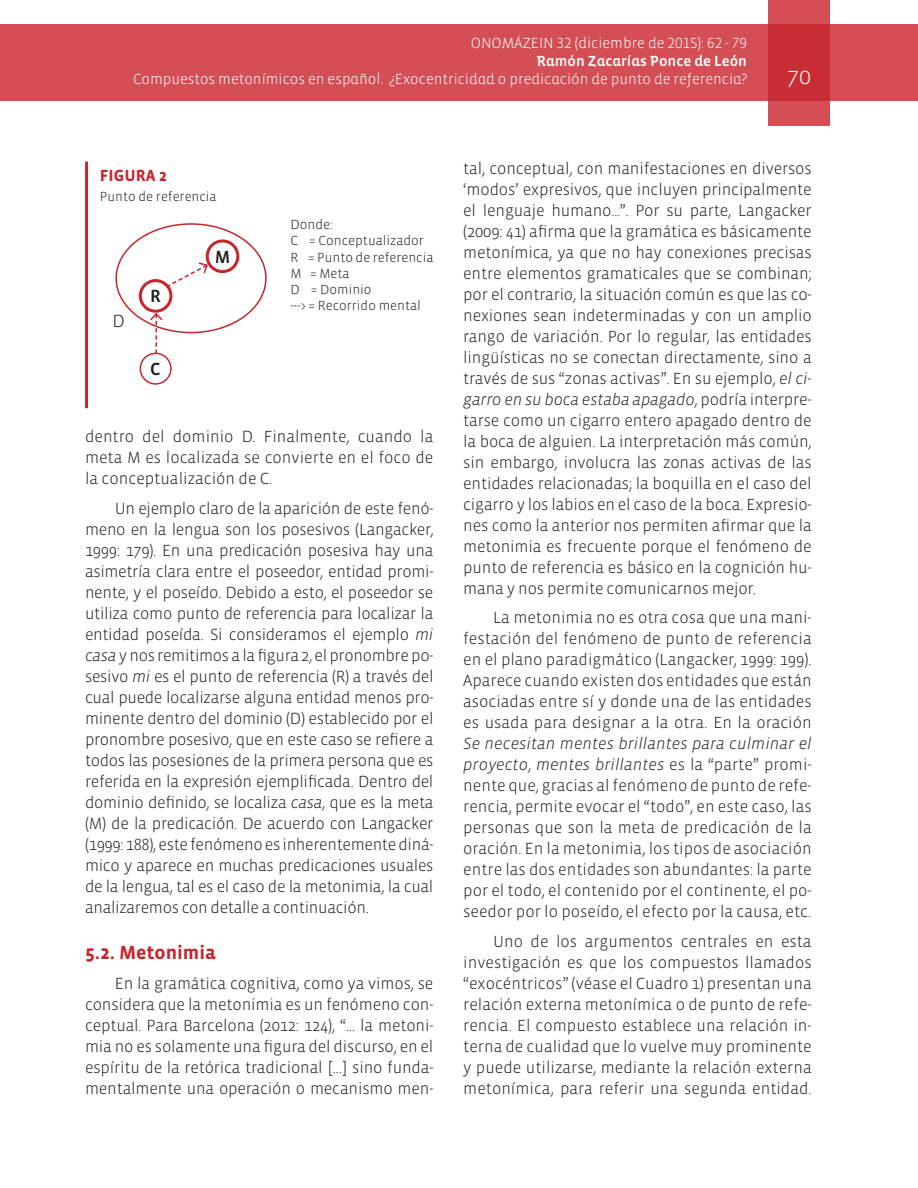
<style>
.page{position:relative;width:918px;height:1188px;background:#fff}
.page>*{position:absolute;margin:0;border:0;box-sizing:border-box;transform-origin:0 0}
.t1{font:300 24px "Vista Sans";color:#fff}
.Títulos{font:700 19.5px "Vista Sans";color:#c8242b}
.Textos{font:18px "Vista Sans Med";color:#231f20}
.Textos-2{font:300 18px "Vista Sans";color:#231f20}
.Textos-3{font:300 16.5px/21px "Vista Sans";letter-spacing:-.01em;color:#231f20;text-align:justify}
.Título_Figuras{font:700 16.5px "Vista Sans";color:#c8242b}
.t2{font:300 15px "Vista Sans Alt";color:#fff}
.t3{font:15px "Vista Sans Alt Med";color:#fff}
.Textos-4{font:300 13.5px "Vista Sans";color:#231f20}
.s1{font-style:italic}
</style>
<div class="page">
<div style="left:0;top:25px;width:918px;height:76px;background:#d34f55"></div>
<svg style="left:768px;top:0;width:62px;height:126px;background:#cd3940"></svg>
<hr style="left:85px;top:162px;width:3px;height:246px;background:#c8242b">
<div style="left:140px;top:353px;width:32px;height:32px;border:2px solid #c8242b;border-radius:50%"></div>
<div style="left:139px;top:279px;width:33px;height:34px;border:3px solid #c8242b;border-radius:50%"></div>
<div style="left:206px;top:239px;width:33px;height:34px;border:3px solid #c8242b;border-radius:50%"></div>
<svg style="left:149px;top:312px;width:15px;height:42px"></svg>
<svg style="left:164px;top:261px;width:45px;height:28px"></svg>
<p class="t2" style="left:471px;top:36px;width:278px">ONOMÁZEIN 32 (diciembre de 2015): 62 - 79</p>
<p class="t3" style="left:536px;top:54px;width:212px">Ramón Zacarías Ponce de León</p>
<p class="t2" style="left:133px;top:72px;width:616px">Compuestos metonímicos en español. ¿Exocentricidad o predicación de punto de referencia?</p>
<h1 class="t1" style="left:787px;top:64px;width:25px">70</h1>
<p class="Título_Figuras" style="left:100px;top:167px;width:69px">FIGURA 2</p>
<p class="Textos-4" style="left:100px;top:190px;width:118px">Punto de referencia</p>
<p class="Textos-2" style="left:113px;top:312px;width:14px">D</p>
<p class="Textos" style="left:150px;top:287px;width:12px">R</p>
<p class="Textos" style="left:150px;top:360px;width:12px">C</p>
<p class="Textos" style="left:215px;top:248px;width:17px">M</p>
<p class="Textos-4" style="left:291px;top:218px;width:44px">Donde:</p>
<p class="Textos-4" style="left:291px;top:234px;width:135px">C = Conceptualizador</p>
<p class="Textos-4" style="left:291px;top:250px;width:144px">R = Punto de referencia</p>
<p class="Textos-4" style="left:291px;top:266px;width:61px">M = Meta</p>
<p class="Textos-4" style="left:291px;top:283px;width:83px">D = Dominio</p>
<p class="Textos-4" style="left:291px;top:299px;width:132px">---&gt; = Recorrido mental</p>
<p class="Textos-3" style="left:85px;top:427px;width:350px">dentro del dominio D. Finalmente, cuando la meta M es localizada se convierte en el foco de la conceptualización de C.</p>
<p class="Textos-3" style="left:85px;top:498px;width:350px;text-indent:30px">Un ejemplo claro de la aparición de este fenó&shy;meno en la lengua son los posesivos (Langacker, 1999: 179). En una predicación posesiva hay una asimetría clara entre el poseedor, entidad promi&shy;nente, y el poseído. Debido a esto, el poseedor se utiliza como punto de referencia para localizar la entidad poseída. Si consideramos el ejemplo <span class="s1">mi casa</span> y nos remitimos a la figura 2, el pronombre po&shy;sesivo <span class="s1">mi</span> es el punto de referencia (R) a través del cual puede localizarse alguna entidad menos pro&shy;minente dentro del dominio (D) establecido por el pronombre posesivo, que en este caso se refiere a todos las posesiones de la primera persona que es referida en la expresión ejemplificada. Dentro del dominio definido, se localiza <span class="s1">casa</span>, que es la meta (M) de la predicación. De acuerdo con Langacker (1999: 188), este fenómeno es inherentemente diná&shy;mico y aparece en muchas predicaciones usuales de la lengua, tal es el caso de la metonimia, la cual analizaremos con detalle a continuación.</p>
<p class="Títulos" style="left:85px;top:943px;width:132px">5.2. Metonimia</p>
<p class="Textos-3" style="left:85px;top:973px;width:350px;text-indent:30px">En la gramática cognitiva, como ya vimos, se considera que la metonimia es un fenómeno con&shy;ceptual. Para Barcelona (2012: 124), “… la metoni&shy;mia no es solamente una figura del discurso, en el espíritu de la retórica tradicional […] sino funda&shy;mentalmente una operación o mecanismo men-</p>
<p class="Textos-3" style="left:463px;top:158px;width:350px">tal, conceptual, con manifestaciones en diversos ‘modos’ expresivos, que incluyen principalmente el lenguaje humano…”. Por su parte, Langacker (2009: 41) afirma que la gramática es básicamente metonímica, ya que no hay conexiones precisas entre elementos gramaticales que se combinan; por el contrario, la situación común es que las co&shy;nexiones sean indeterminadas y con un amplio rango de variación. Por lo regular, las entidades lingüísticas no se conectan directamente, sino a través de sus “zonas activas”. En su ejemplo, <span class="s1">el ci&shy;garro en su boca estaba apagado</span>, podría interpre&shy;tarse como un cigarro entero apagado dentro de la boca de alguien. La interpretación más común, sin embargo, involucra las zonas activas de las entidades relacionadas; la boquilla en el caso del cigarro y los labios en el caso de la boca. Expresio&shy;nes como la anterior nos permiten afirmar que la metonimia es frecuente porque el fenómeno de punto de referencia es básico en la cognición hu&shy;mana y nos permite comunicarnos mejor.</p>
<p class="Textos-3" style="left:463px;top:608px;width:350px;text-indent:30px">La metonimia no es otra cosa que una mani&shy;festación del fenómeno de punto de referencia en el plano paradigmático (Langacker, 1999: 199).<br>Aparece cuando existen dos entidades que están asociadas entre sí y donde una de las entidades es usada para designar a la otra. En la oración <span class="s1">Se necesitan mentes brillantes para culminar el proyecto</span>, <span class="s1">mentes brillantes</span> es la “parte” promi&shy;nente que, gracias al fenómeno de punto de refe&shy;rencia, permite evocar el “todo”, en este caso, las personas que son la meta de predicación de la oración. En la metonimia, los tipos de asociación entre las dos entidades son abundantes: la parte por el todo, el contenido por el continente, el po&shy;seedor por lo poseído, el efecto por la causa, etc.</p>
<p class="Textos-3" style="left:463px;top:931px;width:350px;text-indent:30px">Uno de los argumentos centrales en esta investigación es que los compuestos llamados “exocéntricos” (véase el Cuadro 1) presentan una relación externa metonímica o de punto de refe&shy;rencia. El compuesto establece una relación in&shy;terna de cualidad que lo vuelve muy prominente y puede utilizarse, mediante la relación externa metonímica, para referir una segunda entidad.</p>
</div>
